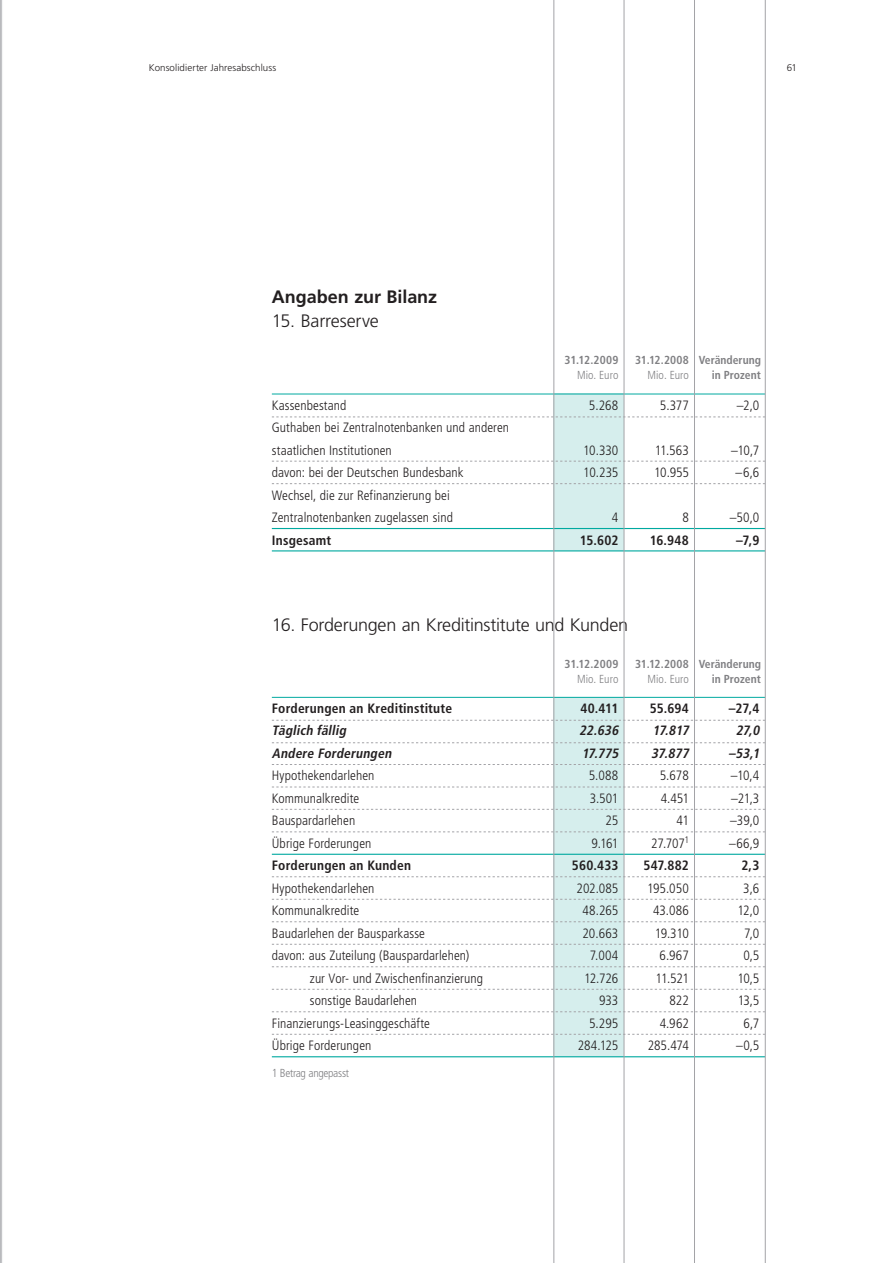
<style>
.page{position:relative;width:893px;height:1263px;background:#fff}
.page>*{position:absolute;margin:0;border:0;box-sizing:border-box;transform-origin:0 0}
.t1{font:300 18px "Frutiger";letter-spacing:-.015em;color:#231f20}
.t2{font:700 18px "Frutiger";letter-spacing:-.005em;color:#231f20}
.t3{font:300 condensed 13.5px/22.5px "Frutiger LT";letter-spacing:.005em;color:#231f20}
.t4{font:700 condensed 13.5px "Frutiger LT";letter-spacing:.015em;color:#231f20}
.t5{font:italic 700 condensed 13.5px "Frutiger LT";color:#231f20}
.t6{font:700 condensed 11.7px "Frutiger LT";color:#808083}
.t7{font:300 condensed 11.7px "Frutiger LT";letter-spacing:-.01em;color:#808083}
.t8{font:300 9.75px "Frutiger";letter-spacing:.01em;color:#231f20}
</style>
<div class="page">
<div style="left:0;top:0;width:18px;height:1263px;background:linear-gradient(to bottom,#fefefe,#fefefe)"></div>
<div style="left:554px;top:697px;width:70px;height:359px;background:#d6eeed"></div>
<div style="left:554px;top:393px;width:70px;height:158px;background:#d6eeed"></div>
<svg style="left:272px;top:417px;width:493px;height:1px"></svg>
<svg style="left:272px;top:720px;width:493px;height:1px"></svg>
<svg style="left:272px;top:742px;width:493px;height:1px"></svg>
<hr style="left:272px;top:550px;width:493px;height:1px;background:#00a9a0">
<hr style="left:272px;top:854px;width:493px;height:1px;background:#00a9a0">
<svg style="left:272px;top:876px;width:493px;height:1px"></svg>
<svg style="left:272px;top:899px;width:493px;height:1px"></svg>
<svg style="left:272px;top:921px;width:493px;height:1px"></svg>
<svg style="left:272px;top:944px;width:493px;height:1px"></svg>
<svg style="left:272px;top:966px;width:493px;height:1px"></svg>
<svg style="left:272px;top:989px;width:493px;height:1px"></svg>
<svg style="left:272px;top:1011px;width:493px;height:1px"></svg>
<svg style="left:272px;top:1034px;width:493px;height:1px"></svg>
<hr style="left:272px;top:1056px;width:493px;height:1px;background:#00a9a0">
<svg style="left:272px;top:461px;width:493px;height:1px"></svg>
<svg style="left:272px;top:764px;width:493px;height:1px"></svg>
<svg style="left:272px;top:483px;width:493px;height:1px"></svg>
<svg style="left:272px;top:787px;width:493px;height:1px"></svg>
<hr style="left:272px;top:528px;width:493px;height:1px;background:#00a9a0">
<svg style="left:272px;top:832px;width:493px;height:1px"></svg>
<hr style="left:272px;top:394px;width:493px;height:1px;background:#00a9a0">
<hr style="left:272px;top:697px;width:493px;height:1px;background:#00a9a0">
<hr style="left:624px;top:0;width:1px;height:1263px;background:#a3a3a7">
<hr style="left:554px;top:0;width:1px;height:1263px;background:#a3a3a7">
<hr style="left:694px;top:0;width:1px;height:1263px;background:#a3a3a7">
<hr style="left:765px;top:0;width:1px;height:1263px;background:#a3a3a7">
<svg style="left:272px;top:809px;width:493px;height:1px"></svg>
<p class="t8" style="left:149px;top:63px;width:129px">Konsolidierter Jahresabschluss</p>
<p class="t8" style="left:787px;top:63px;width:12px">61</p>
<h1 class="t2" style="left:272px;top:286px;width:167px">Angaben zur Bilanz</h1>
<h1 class="t1" style="left:272px;top:311px;width:108px">15. Barreserve</h1>
<p class="t6" style="left:565px;top:353px;width:55px">31.12.2009</p>
<p class="t6" style="left:635px;top:353px;width:128px">31.12.2008 Veränderung</p>
<p class="t7" style="left:577px;top:368px;width:43px">Mio. Euro</p>
<p class="t7" style="left:647px;top:368px;width:43px">Mio. Euro</p>
<p class="t6" style="left:712px;top:368px;width:51px">in Prozent</p>
<p class="t3" style="left:272px;top:394px;width:76px">Kassenbestand</p>
<p class="t3" style="left:589px;top:394px;width:31px">5.268</p>
<p class="t3" style="left:660px;top:394px;width:30px">5.377</p>
<p class="t3" style="left:737px;top:394px;width:24px">–2,0</p>
<p class="t3" style="left:272px;top:416px;width:239px">Guthaben bei Zentralnotenbanken und anderen staatlichen Institutionen</p>
<p class="t3" style="left:583px;top:439px;width:37px">10.330</p>
<p class="t3" style="left:655px;top:439px;width:36px">11.563</p>
<p class="t3" style="left:731px;top:439px;width:30px">–10,7</p>
<p class="t3" style="left:272px;top:461px;width:193px">davon: bei der Deutschen Bundesbank</p>
<p class="t3" style="left:583px;top:461px;width:37px">10.235</p>
<p class="t3" style="left:654px;top:461px;width:36px">10.955</p>
<p class="t3" style="left:736px;top:461px;width:25px">–6,6</p>
<p class="t3" style="left:272px;top:484px;width:183px">Wechsel, die zur Refinanzierung bei<br>Zentralnotenbanken zugelassen sind</p>
<p class="t3" style="left:612px;top:506px;width:8px">4</p>
<p class="t3" style="left:682px;top:506px;width:8px">8</p>
<p class="t3" style="left:730px;top:506px;width:31px">–50,0</p>
<p class="t4" style="left:272px;top:532px;width:61px">Insgesamt</p>
<p class="t4" style="left:580px;top:532px;width:40px">15.602</p>
<p class="t4" style="left:650px;top:532px;width:41px">16.948</p>
<p class="t4" style="left:736px;top:532px;width:25px">–7,9</p>
<h1 class="t1" style="left:272px;top:614px;width:358px">16. Forderungen an Kreditinstitute und Kunden</h1>
<p class="t6" style="left:565px;top:656px;width:55px">31.12.2009</p>
<p class="t6" style="left:635px;top:656px;width:128px">31.12.2008 Veränderung</p>
<p class="t7" style="left:577px;top:672px;width:43px">Mio. Euro</p>
<p class="t7" style="left:647px;top:672px;width:43px">Mio. Euro</p>
<p class="t6" style="left:712px;top:671px;width:51px">in Prozent</p>
<p class="t4" style="left:272px;top:700px;width:182px">Forderungen an Kreditinstitute</p>
<p class="t4" style="left:580px;top:700px;width:39px">40.411</p>
<p class="t4" style="left:650px;top:700px;width:41px">55.694</p>
<p class="t4" style="left:729px;top:700px;width:32px">–27,4</p>
<p class="t5" style="left:272px;top:723px;width:79px">Täglich fällig</p>
<p class="t5" style="left:579px;top:723px;width:43px">22.636</p>
<p class="t5" style="left:652px;top:723px;width:41px">17.817</p>
<p class="t5" style="left:736px;top:723px;width:28px">27,0</p>
<p class="t5" style="left:272px;top:745px;width:124px">Andere Forderungen</p>
<p class="t5" style="left:582px;top:745px;width:41px">17.775</p>
<p class="t5" style="left:651px;top:745px;width:42px">37.877</p>
<p class="t5" style="left:729px;top:745px;width:35px">–53,1</p>
<p class="t3" style="left:272px;top:765px;width:104px">Hypothekendarlehen</p>
<p class="t3" style="left:589px;top:765px;width:31px">5.088</p>
<p class="t3" style="left:660px;top:765px;width:31px">5.678</p>
<p class="t3" style="left:731px;top:765px;width:30px">–10,4</p>
<p class="t3" style="left:272px;top:787px;width:89px">Kommunalkredite</p>
<p class="t3" style="left:590px;top:787px;width:30px">3.501</p>
<p class="t3" style="left:661px;top:787px;width:30px">4.451</p>
<p class="t3" style="left:731px;top:787px;width:30px">–21,3</p>
<p class="t3" style="left:272px;top:810px;width:85px">Bauspardarlehen</p>
<p class="t3" style="left:606px;top:810px;width:14px">25</p>
<p class="t3" style="left:677px;top:810px;width:14px">41</p>
<p class="t3" style="left:730px;top:810px;width:31px">–39,0</p>
<p class="t3" style="left:272px;top:832px;width:101px">Übrige Forderungen</p>
<p class="t3" style="left:591px;top:832px;width:29px">9.161</p>
<p class="t3" style="left:651px;top:832px;width:39px">27.707<sup>1</sup></p>
<p class="t3" style="left:729px;top:832px;width:32px">–66,9</p>
<p class="t4" style="left:272px;top:858px;width:141px">Forderungen an Kunden</p>
<p class="t4" style="left:572px;top:858px;width:48px">560.433</p>
<p class="t4" style="left:644px;top:858px;width:47px">547.882</p>
<p class="t4" style="left:741px;top:858px;width:20px">2,3</p>
<p class="t3" style="left:272px;top:877px;width:104px">Hypothekendarlehen</p>
<p class="t3" style="left:577px;top:877px;width:43px">202.085</p>
<p class="t3" style="left:647px;top:877px;width:43px">195.050</p>
<p class="t3" style="left:743px;top:877px;width:18px">3,6</p>
<p class="t3" style="left:272px;top:900px;width:89px">Kommunalkredite</p>
<p class="t3" style="left:582px;top:900px;width:38px">48.265</p>
<p class="t3" style="left:653px;top:900px;width:37px">43.086</p>
<p class="t3" style="left:737px;top:900px;width:23px">12,0</p>
<p class="t3" style="left:272px;top:922px;width:155px">Baudarlehen der Bausparkasse</p>
<p class="t3" style="left:582px;top:922px;width:37px">20.663</p>
<p class="t3" style="left:655px;top:922px;width:36px">19.310</p>
<p class="t3" style="left:744px;top:922px;width:17px">7,0</p>
<p class="t3" style="left:272px;top:945px;width:199px">davon: aus Zuteilung (Bauspardarlehen)</p>
<p class="t3" style="left:590px;top:945px;width:30px">7.004</p>
<p class="t3" style="left:660px;top:945px;width:31px">6.967</p>
<p class="t3" style="left:743px;top:945px;width:17px">0,5</p>
<p class="t3" style="left:310px;top:967px;width:175px">zur Vor- und Zwischenfinanzierung</p>
<p class="t3" style="left:584px;top:967px;width:36px">12.726</p>
<p class="t3" style="left:656px;top:967px;width:35px">11.521</p>
<p class="t3" style="left:737px;top:967px;width:23px">10,5</p>
<p class="t3" style="left:310px;top:990px;width:109px">sonstige Baudarlehen</p>
<p class="t3" style="left:599px;top:990px;width:21px">933</p>
<p class="t3" style="left:669px;top:990px;width:21px">822</p>
<p class="t3" style="left:738px;top:990px;width:23px">13,5</p>
<p class="t3" style="left:272px;top:1012px;width:160px">Finanzierungs-Leasinggeschäfte</p>
<p class="t3" style="left:589px;top:1012px;width:31px">5.295</p>
<p class="t3" style="left:660px;top:1012px;width:31px">4.962</p>
<p class="t3" style="left:743px;top:1012px;width:17px">6,7</p>
<p class="t3" style="left:272px;top:1035px;width:101px">Übrige Forderungen</p>
<p class="t3" style="left:578px;top:1035px;width:42px">284.125</p>
<p class="t3" style="left:648px;top:1035px;width:43px">285.474</p>
<p class="t3" style="left:736px;top:1035px;width:25px">–0,5</p>
<p class="t7" style="left:272px;top:1066px;width:79px">1 Betrag angepasst</p>
</div>
